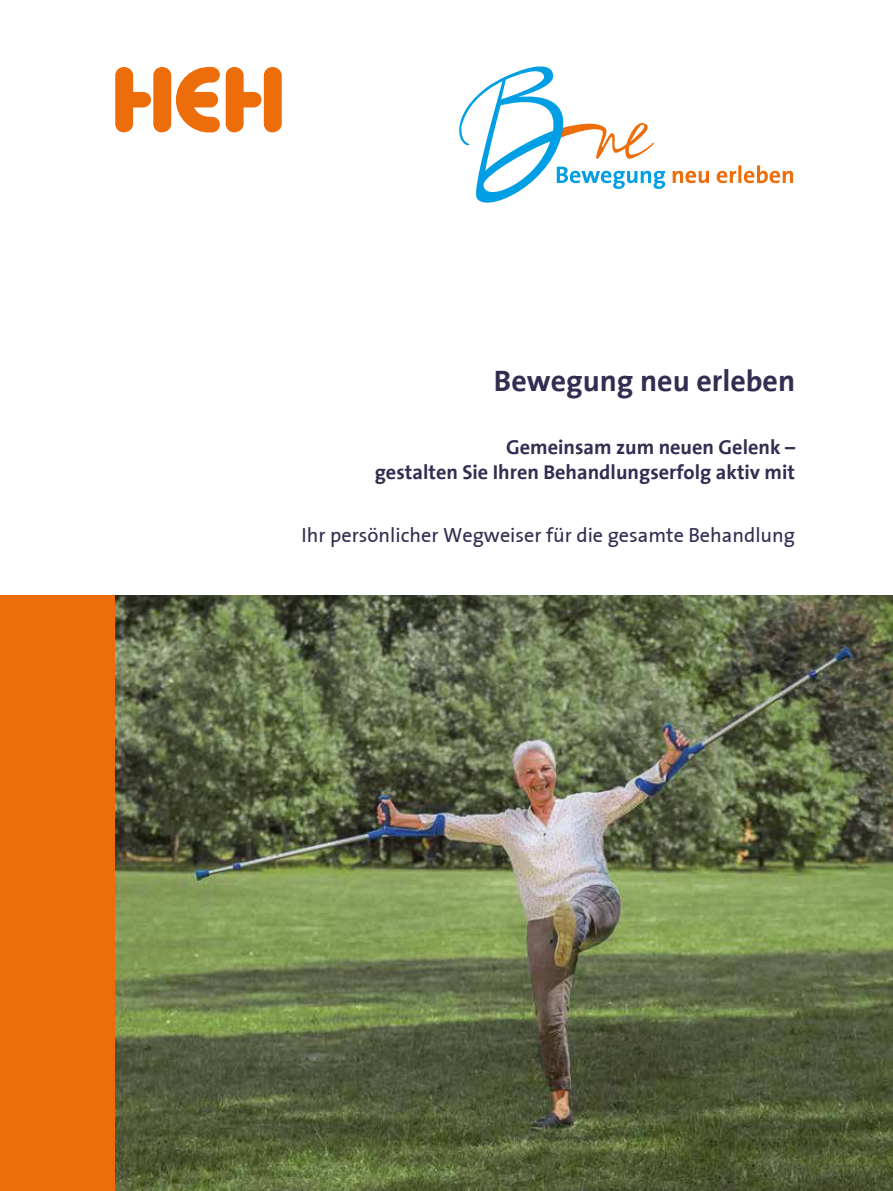
<style>
.page{position:relative;width:893px;height:1191px;background:#fff}
.page>*{position:absolute;margin:0;border:0;box-sizing:border-box;transform-origin:0 0}
.t1{font:700 30px "The Sans";color:#312e51}
.t2{font:700 20.25px/25.2px "The Sans";color:#312e51;text-align:right}
.t3{font:20.25px "The Sans Plain";color:#312e51}
</style>
<div class="page">
<img style="left:115px;top:595px;width:778px;height:596px">
<div style="left:0;top:595px;width:115px;height:596px;background:#ed6d0a"></div>
<svg style="left:673px;top:165px;width:120px;height:18px"></svg>
<svg style="left:459px;top:66px;width:206px;height:137px"></svg>
<svg style="left:226px;top:67px;width:56px;height:65px"></svg>
<svg style="left:115px;top:66px;width:105px;height:67px"></svg>
<h1 class="t1" style="left:494px;top:355px;width:303px">Bewegung neu erleben</h1>
<p class="t2" style="left:375px;top:434px;width:422px">Gemeinsam zum neuen Gelenk –<br>gestalten Sie Ihren Behandlungserfolg aktiv mit</p>
<p class="t3" style="left:302px;top:518px;width:495px">Ihr persönlicher Wegweiser für die gesamte Behandlung</p>
</div>
